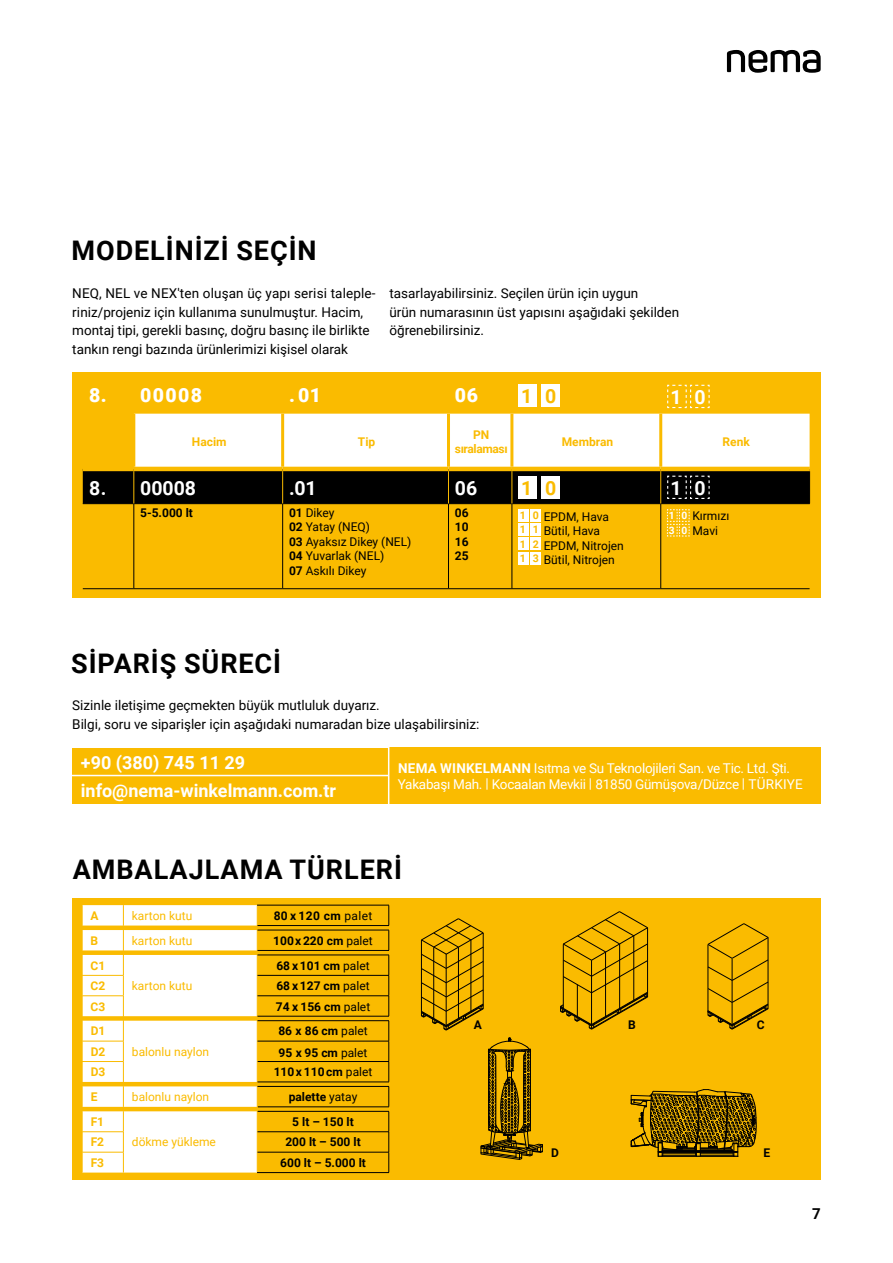
<style>
.page{position:relative;width:893px;height:1263px;background:#fff}
.page>*{position:absolute;margin:0;border:0;box-sizing:border-box;transform-origin:0 0}
.t1{font:700 27px "Roboto";letter-spacing:.035em;color:#000}
.t2{font:700 19.5px "Roboto";color:#fff}
.t3{font:900 19.5px "Roboto";letter-spacing:.07em;color:#fff}
.t4{font:700 19.5px "Roboto";color:#fabb00}
.t5{font:700 18px "Roboto";color:#fff}
.t6{font:700 15px "Roboto";color:#000}
.t7{font:13.5px/18.8px "Roboto";color:#000}
.t8{font:13.5px/16.2px "Roboto";letter-spacing:-.02em;color:#fff}
.t9{font:700 12px/14.4px "Roboto";color:#000;text-align:justify}
.t10{font:12px/14.4px "Roboto";color:#000}
.t11{font:12px "Roboto";color:#fabb00}
.t12{font:700 12px "Roboto";color:#fabb00}
.t13{font:700 12px/14.4px "Roboto";letter-spacing:-.03em;color:#fabb00;text-align:center}
.s1{font-weight:700}
.s2{font-weight:700;font-size:10.65px;color:#fabb00}
.s3{font-weight:700;font-size:10.2px;color:#fff}
.s4{font-weight:400}
</style>
<div class="page">
<div style="left:72px;top:373px;width:749px;height:225px;background:#fabb00"></div>
<div style="left:72px;top:898px;width:749px;height:281px;background:#fabb00"></div>
<svg style="left:630px;top:1089px;width:127px;height:91px"></svg>
<svg style="left:421px;top:918px;width:63px;height:113px"></svg>
<svg style="left:560px;top:911px;width:88px;height:119px"></svg>
<svg style="left:707px;top:923px;width:62px;height:107px"></svg>
<svg style="left:480px;top:1038px;width:63px;height:122px"></svg>
<hr style="left:134px;top:504px;width:1px;height:84px;background:#000">
<hr style="left:282px;top:504px;width:1px;height:84px;background:#000">
<hr style="left:448px;top:504px;width:1px;height:84px;background:#000">
<hr style="left:512px;top:504px;width:1px;height:84px;background:#000">
<hr style="left:660px;top:504px;width:1px;height:84px;background:#000">
<hr style="left:83px;top:588px;width:51px;height:1px;background:#000">
<hr style="left:134px;top:588px;width:149px;height:1px;background:#000">
<hr style="left:283px;top:588px;width:165px;height:1px;background:#000">
<hr style="left:448px;top:588px;width:64px;height:1px;background:#000">
<hr style="left:512px;top:588px;width:149px;height:1px;background:#000">
<hr style="left:661px;top:588px;width:149px;height:1px;background:#000">
<div style="left:518px;top:538px;width:10px;height:12px;background:#fff"></div>
<div style="left:531px;top:538px;width:10px;height:12px;background:#fff"></div>
<div style="left:518px;top:552px;width:10px;height:12px;background:#fff"></div>
<div style="left:531px;top:552px;width:10px;height:12px;background:#fff"></div>
<svg style="left:83px;top:384px;width:727px;height:153px"></svg>
<div style="left:72px;top:776px;width:317px;height:28px;background:#fabb00"></div>
<div style="left:72px;top:748px;width:317px;height:28px;background:#fabb00"></div>
<div style="left:389px;top:748px;width:432px;height:56px;background:#fabb00"></div>
<hr style="left:388px;top:743px;width:1px;height:68px;background:#fff">
<hr style="left:68px;top:775px;width:321px;height:1px;background:#fff">
<svg style="left:83px;top:905px;width:174px;height:267px;background:#fef8e8"></svg>
<hr style="left:82px;top:975px;width:42px;height:1px;background:#fabb00">
<hr style="left:82px;top:995px;width:42px;height:1px;background:#fabb00">
<hr style="left:82px;top:1041px;width:42px;height:1px;background:#fabb00">
<hr style="left:82px;top:1061px;width:42px;height:1px;background:#fabb00">
<hr style="left:82px;top:1131px;width:42px;height:1px;background:#fabb00">
<hr style="left:82px;top:1152px;width:42px;height:1px;background:#fabb00">
<svg style="left:82px;top:905px;width:1px;height:267px"></svg>
<svg style="left:123px;top:905px;width:1px;height:267px"></svg>
<hr style="left:257px;top:975px;width:132px;height:1px;background:#000">
<hr style="left:257px;top:995px;width:132px;height:1px;background:#000">
<hr style="left:257px;top:1041px;width:132px;height:1px;background:#000">
<hr style="left:257px;top:1131px;width:132px;height:1px;background:#000">
<hr style="left:257px;top:1152px;width:132px;height:1px;background:#000">
<hr style="left:257px;top:1061px;width:132px;height:1px;background:#000">
<svg style="left:389px;top:905px;width:1px;height:267px"></svg>
<hr style="left:257px;top:1106px;width:132px;height:1px;background:#000">
<hr style="left:257px;top:1111px;width:132px;height:1px;background:#000">
<svg style="left:257px;top:906px;width:1px;height:266px"></svg>
<hr style="left:257px;top:905px;width:132px;height:1px;background:#000">
<hr style="left:257px;top:1172px;width:132px;height:1px;background:#000">
<hr style="left:257px;top:925px;width:132px;height:1px;background:#000">
<hr style="left:257px;top:930px;width:132px;height:1px;background:#000">
<hr style="left:257px;top:950px;width:132px;height:1px;background:#000">
<hr style="left:257px;top:955px;width:132px;height:1px;background:#000">
<hr style="left:257px;top:1016px;width:132px;height:1px;background:#000">
<hr style="left:257px;top:1020px;width:132px;height:1px;background:#000">
<hr style="left:257px;top:1082px;width:132px;height:1px;background:#000">
<hr style="left:257px;top:1086px;width:132px;height:1px;background:#000">
<svg style="left:727px;top:50px;width:94px;height:23px"></svg>
<h1 class="t1" style="left:71px;top:232px;width:247px">MODELİNİZİ SEÇİN</h1>
<p class="t7" style="left:72px;top:283px;width:305px">NEQ, NEL ve NEX'ten oluşan üç yapı serisi taleple&shy;riniz/projeniz için kullanıma sunulmuştur. Hacim, montaj tipi, gerekli basınç, doğru basınç ile birlikte tankın rengi bazında ürünlerimizi kişisel olarak</p>
<p class="t7" style="left:389px;top:283px;width:291px">tasarlayabilirsiniz. Seçilen ürün için uygun<br>ürün numarasının üst yapısını aşağıdaki şekilden öğrenebilirsiniz.</p>
<h2 class="t3" style="left:89px;top:382px;width:114px">8. 00008</h2>
<h2 class="t3" style="left:289px;top:382px;width:34px">.01</h2>
<h2 class="t3" style="left:455px;top:382px;width:25px">06</h2>
<h2 class="t4" style="left:521px;top:382px;width:37px">1 0</h2>
<h2 class="t2" style="left:671px;top:383px;width:37px">1 0</h2>
<p class="t12" style="left:192px;top:433px;width:36px">Hacim</p>
<p class="t12" style="left:358px;top:433px;width:19px">Tip</p>
<p class="t13" style="left:455px;top:427px;width:54px">PN sıralaması</p>
<p class="t12" style="left:562px;top:433px;width:53px">Membran</p>
<p class="t12" style="left:723px;top:433px;width:29px">Renk</p>
<h2 class="t2" style="left:89px;top:474px;width:108px">8. 00008</h2>
<h2 class="t2" style="left:289px;top:474px;width:29px">.01</h2>
<h2 class="t2" style="left:455px;top:474px;width:24px">06</h2>
<h2 class="t4" style="left:521px;top:474px;width:37px">1 0</h2>
<h2 class="t2" style="left:671px;top:474px;width:37px">1 0</h2>
<p class="t9" style="left:140px;top:505px;width:54px">5-5.000 lt</p>
<p class="t10" style="left:289px;top:505px;width:124px"><span class="s1">01</span> Dikey<br><span class="s1">02</span> Yatay (NEQ)<br><span class="s1">03</span> Ayaksız Dikey (NEL)<br><span class="s1">04</span> Yuvarlak (NEL)<br><span class="s1">07</span> Askılı Dikey</p>
<p class="t9" style="left:455px;top:505px;width:15px">06<br>10<br>16<br>25</p>
<p class="t10" style="left:520px;top:509px;width:105px"><span class="s2">1 0</span> EPDM, Hava<br><sup>1</sup> <sup>1</sup> Bütil, Hava<br><sup>1</sup> <sup>2</sup> EPDM, Nitrojen<br><sup>1</sup> <sup>3</sup> Bütil, Nitrojen</p>
<p class="t10" style="left:669px;top:508px;width:62px"><span class="s3">1 0</span> Kırmızı<br><span class="s3">3 0</span> Mavi</p>
<h1 class="t1" style="left:71px;top:644px;width:207px">SİPARİŞ SÜRECİ</h1>
<p class="t7" style="left:72px;top:696px;width:409px">Sizinle iletişime geçmekten büyük mutluluk duyarız.<br>Bilgi, soru ve siparişler için aşağıdaki numaradan bize ulaşabilirsiniz:</p>
<h3 class="t5" style="left:81px;top:750px;width:166px">+90 (380) 745 11 29</h3>
<p class="t8" style="left:398px;top:759px;width:406px"><span class="s1">NEMA WINKELMANN</span> Isıtma ve Su Teknolojileri San. ve Tic. Ltd. Şti.<br>Yakabaşı Mah. | Kocaalan Mevkii | 81850 Gümüşova/Düzce | TÜRKIYE</p>
<h3 class="t5" style="left:81px;top:778px;width:257px">info@nema-winkelmann.com.tr</h3>
<h1 class="t1" style="left:73px;top:850px;width:331px">AMBALAJLAMA TÜRLERI</h1>
<p class="t12" style="left:91px;top:907px;width:10px">A</p>
<p class="t11" style="left:132px;top:907px;width:62px">karton kutu</p>
<p class="t9" style="left:274px;top:908px;width:100px">80 x 120 cm <span class="s4">palet</span></p>
<p class="t12" style="left:91px;top:932px;width:9px">B</p>
<p class="t11" style="left:132px;top:932px;width:62px">karton kutu</p>
<p class="t9" style="left:273px;top:933px;width:101px">100x 220 cm <span class="s4">palet</span></p>
<p class="t12" style="left:91px;top:957px;width:16px">C1</p>
<p class="t11" style="left:132px;top:977px;width:62px">karton kutu</p>
<p class="t9" style="left:276px;top:958px;width:95px">68 x 101 cm <span class="s4">palet</span></p>
<p class="t12" style="left:91px;top:977px;width:16px">C2</p>
<p class="t9" style="left:276px;top:978px;width:95px">68 x 127 cm <span class="s4">palet</span></p>
<p class="t12" style="left:91px;top:998px;width:16px">C3</p>
<p class="t9" style="left:276px;top:998px;width:96px">74 x 156 cm <span class="s4">palet</span></p>
<p class="t12" style="left:91px;top:1023px;width:16px">D1</p>
<p class="t11" style="left:132px;top:1043px;width:79px">balonlu naylon</p>
<p class="t9" style="left:278px;top:1023px;width:91px">86 x 86 cm <span class="s4">palet</span></p>
<p class="t12" style="left:91px;top:1043px;width:16px">D2</p>
<p class="t9" style="left:279px;top:1045px;width:90px">95 x 95 cm <span class="s4">palet</span></p>
<p class="t12" style="left:91px;top:1063px;width:16px">D3</p>
<p class="t9" style="left:274px;top:1064px;width:100px">110x 110 cm <span class="s4">palet</span></p>
<p class="t12" style="left:91px;top:1088px;width:8px">E</p>
<p class="t11" style="left:132px;top:1088px;width:79px">balonlu naylon</p>
<p class="t9" style="left:289px;top:1089px;width:70px">palette <span class="s4">yatay</span></p>
<p class="t12" style="left:91px;top:1113px;width:15px">F1</p>
<p class="t11" style="left:132px;top:1134px;width:86px">dökme yükleme</p>
<p class="t9" style="left:292px;top:1114px;width:63px">5 lt – 150 lt</p>
<p class="t12" style="left:91px;top:1134px;width:15px">F2</p>
<p class="t9" style="left:285px;top:1134px;width:77px">200 lt – 500 lt</p>
<p class="t12" style="left:91px;top:1154px;width:15px">F3</p>
<p class="t9" style="left:280px;top:1155px;width:87px">600 lt – 5.000 lt</p>
<p class="t9" style="left:474px;top:1017px;width:10px">A</p>
<p class="t9" style="left:628px;top:1017px;width:9px">B</p>
<p class="t9" style="left:757px;top:1017px;width:9px">C</p>
<p class="t9" style="left:551px;top:1145px;width:9px">D</p>
<p class="t9" style="left:764px;top:1145px;width:8px">E</p>
<p class="t6" style="left:812px;top:1203px;width:10px">7</p>
</div>
